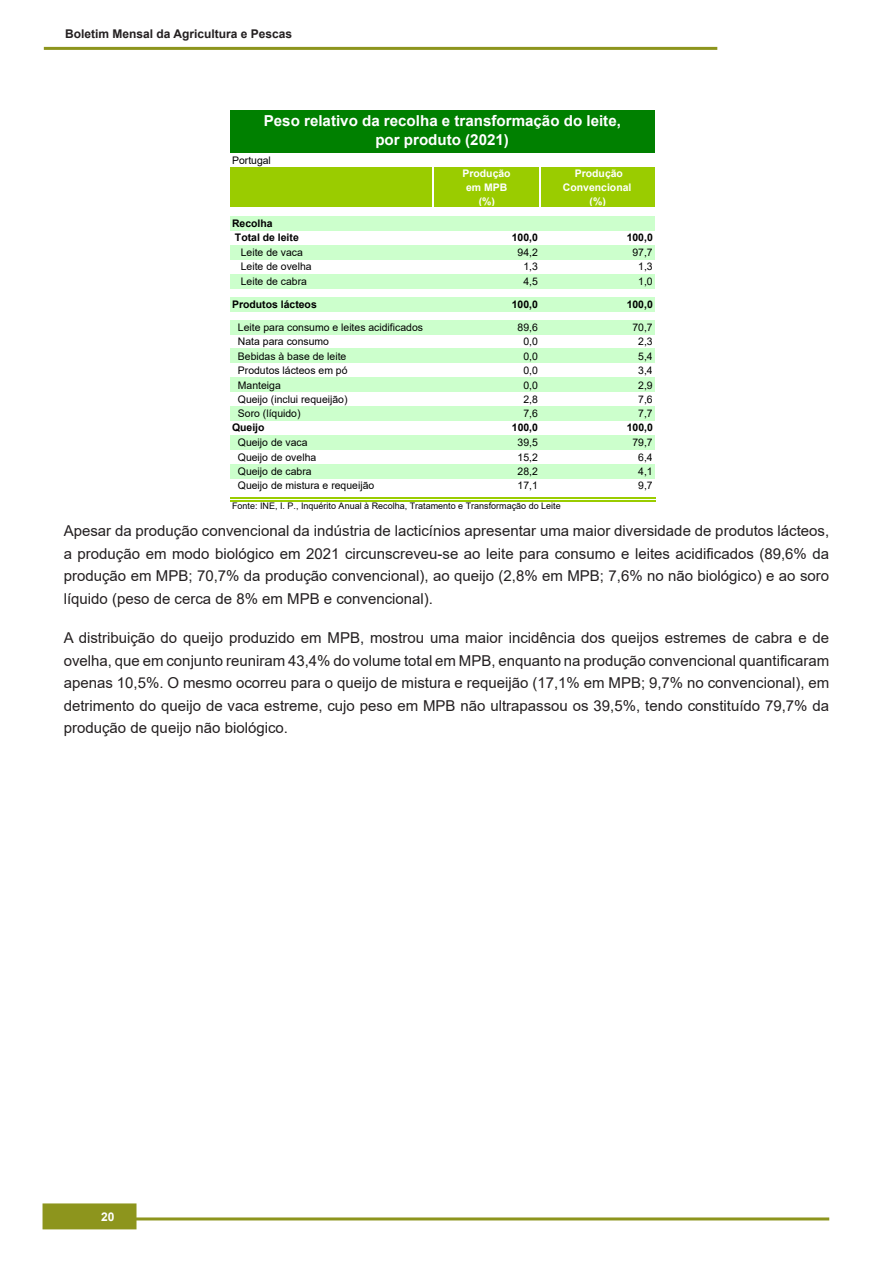
<style>
.page{position:relative;width:893px;height:1263px;background:#fff}
.page>*{position:absolute;margin:0;border:0;box-sizing:border-box;transform-origin:0 0}
.t1{font:700 15.15px/19.5px "Arial";color:#fff;text-align:center}
.t{font:15px/22.5px "Arial";color:#231f20;text-align:justify}
.t2{font:700 12px "Arial";color:#231f20}
.t3{font:700 12px "Arial";color:#fff}
.t4{font:10.5px "Arial";color:#000}
.t5{font:700 10.5px/14.4px "Arial";color:#000}
.t6{font:700 10.5px/14.1px "Arial";color:#fff;text-align:center}
.t7{font:9px "Arial";color:#000}
</style>
<div class="page">
<div style="left:43px;top:1203px;width:93px;height:26px;background:#8d951d;border:2px solid #8d951d"></div>
<hr style="left:64px;top:1217px;width:765px;height:3px;background:#8d951d">
<hr style="left:44px;top:47px;width:673px;height:3px;background:#8d951d">
<div style="left:231px;top:111px;width:424px;height:42px;background:#008000"></div>
<div style="left:231px;top:167px;width:424px;height:40px;background:#9acc00"></div>
<div style="left:231px;top:216px;width:424px;height:15px;background:#cfc"></div>
<div style="left:231px;top:245px;width:424px;height:15px;background:#cfc"></div>
<div style="left:231px;top:274px;width:424px;height:14px;background:#cfc"></div>
<div style="left:231px;top:297px;width:424px;height:15px;background:#cfc"></div>
<div style="left:231px;top:320px;width:424px;height:14px;background:#cfc"></div>
<div style="left:231px;top:349px;width:424px;height:14px;background:#cfc"></div>
<div style="left:231px;top:377px;width:424px;height:15px;background:#cfc"></div>
<div style="left:231px;top:406px;width:424px;height:15px;background:#cfc"></div>
<div style="left:231px;top:435px;width:424px;height:15px;background:#cfc"></div>
<div style="left:231px;top:464px;width:424px;height:14px;background:#cfc"></div>
<hr style="left:433px;top:167px;width:1px;height:40px;background:#fff">
<hr style="left:539px;top:167px;width:2px;height:40px;background:#fff">
<hr style="left:230px;top:497px;width:425px;height:1px;background:#9acc00">
<hr style="left:230px;top:500px;width:425px;height:1px;background:#9acc00">
<p class="t2" style="left:65px;top:26px;width:228px">Boletim Mensal da Agricultura e Pescas</p>
<p class="t1" style="left:264px;top:111px;width:359px">Peso relativo da recolha e transformação do leite, por produto (2021)</p>
<p class="t4" style="left:232px;top:153px;width:40px">Portugal</p>
<p class="t5" style="left:232px;top:216px;width:68px">Recolha<br>Total de leite</p>
<p class="t6" style="left:462px;top:166px;width:50px">Produção em MPB (%)</p>
<p class="t6" style="left:563px;top:166px;width:70px">Produção<br>Convencional (%)</p>
<p class="t5" style="left:512px;top:230px;width:28px">100,0</p>
<p class="t5" style="left:627px;top:230px;width:28px">100,0</p>
<p class="t4" style="left:241px;top:245px;width:64px">Leite de vaca</p>
<p class="t4" style="left:518px;top:245px;width:22px">94,2</p>
<p class="t4" style="left:632px;top:245px;width:22px">97,7</p>
<p class="t4" style="left:241px;top:259px;width:72px">Leite de ovelha</p>
<p class="t4" style="left:523px;top:259px;width:16px">1,3</p>
<p class="t4" style="left:638px;top:259px;width:16px">1,3</p>
<p class="t4" style="left:241px;top:274px;width:68px">Leite de cabra</p>
<p class="t4" style="left:523px;top:274px;width:16px">4,5</p>
<p class="t4" style="left:638px;top:274px;width:16px">1,0</p>
<p class="t5" style="left:232px;top:297px;width:86px">Produtos lácteos</p>
<p class="t5" style="left:512px;top:297px;width:28px">100,0</p>
<p class="t5" style="left:627px;top:297px;width:28px">100,0</p>
<p class="t4" style="left:238px;top:320px;width:187px">Leite para consumo e leites acidificados</p>
<p class="t4" style="left:518px;top:320px;width:22px">89,6</p>
<p class="t4" style="left:632px;top:320px;width:22px">70,7</p>
<p class="t4" style="left:238px;top:334px;width:93px">Nata para consumo</p>
<p class="t4" style="left:523px;top:334px;width:16px">0,0</p>
<p class="t4" style="left:638px;top:334px;width:16px">2,3</p>
<p class="t4" style="left:238px;top:349px;width:110px">Bebidas à base de leite</p>
<p class="t4" style="left:523px;top:349px;width:16px">0,0</p>
<p class="t4" style="left:638px;top:349px;width:16px">5,4</p>
<p class="t4" style="left:238px;top:363px;width:111px">Produtos lácteos em pó</p>
<p class="t4" style="left:523px;top:363px;width:16px">0,0</p>
<p class="t4" style="left:638px;top:363px;width:16px">3,4</p>
<p class="t4" style="left:238px;top:378px;width:44px">Manteiga</p>
<p class="t4" style="left:523px;top:378px;width:16px">0,0</p>
<p class="t4" style="left:638px;top:378px;width:16px">2,9</p>
<p class="t4" style="left:238px;top:392px;width:111px">Queijo (inclui requeijão)</p>
<p class="t4" style="left:523px;top:392px;width:16px">2,8</p>
<p class="t4" style="left:638px;top:392px;width:16px">7,6</p>
<p class="t4" style="left:238px;top:406px;width:64px">Soro (líquido)</p>
<p class="t4" style="left:523px;top:406px;width:16px">7,6</p>
<p class="t4" style="left:638px;top:406px;width:16px">7,7</p>
<p class="t5" style="left:232px;top:421px;width:34px">Queijo</p>
<p class="t5" style="left:512px;top:421px;width:28px">100,0</p>
<p class="t5" style="left:627px;top:421px;width:28px">100,0</p>
<p class="t4" style="left:238px;top:435px;width:71px">Queijo de vaca</p>
<p class="t4" style="left:518px;top:435px;width:22px">39,5</p>
<p class="t4" style="left:632px;top:435px;width:22px">79,7</p>
<p class="t4" style="left:238px;top:450px;width:80px">Queijo de ovelha</p>
<p class="t4" style="left:518px;top:450px;width:22px">15,2</p>
<p class="t4" style="left:638px;top:450px;width:16px">6,4</p>
<p class="t4" style="left:238px;top:464px;width:75px">Queijo de cabra</p>
<p class="t4" style="left:518px;top:464px;width:22px">28,2</p>
<p class="t4" style="left:638px;top:464px;width:16px">4,1</p>
<p class="t4" style="left:238px;top:478px;width:138px">Queijo de mistura e requeijão</p>
<p class="t4" style="left:518px;top:478px;width:22px">17,1</p>
<p class="t4" style="left:638px;top:478px;width:16px">9,7</p>
<p class="t7" style="left:232px;top:499px;width:330px">Fonte: INE, I. P., Inquérito Anual à Recolha, Tratamento e Transformação do Leite</p>
<p class="t" style="left:64px;top:519px;width:767px">Apesar da produção convencional da indústria de lacticínios apresentar uma maior diversidade de produtos lácteos, a produção em modo biológico em 2021 circunscreveu-se ao leite para consumo e leites acidificados (89,6% da produção em MPB; 70,7% da produção convencional), ao queijo (2,8% em MPB; 7,6% no não biológico) e ao soro líquido (peso de cerca de 8% em MPB e convencional).</p>
<p class="t" style="left:64px;top:626px;width:767px">A distribuição do queijo produzido em MPB, mostrou uma maior incidência dos queijos estremes de cabra e de ovelha, que em conjunto reuniram 43,4% do volume total em MPB, enquanto na produção convencional quantificaram apenas 10,5%. O mesmo ocorreu para o queijo de mistura e requeijão (17,1% em MPB; 9,7% no convencional), em detrimento do queijo de vaca estreme, cujo peso em MPB não ultrapassou os 39,5%, tendo constituído 79,7% da produção de queijo não biológico.</p>
<p class="t3" style="left:101px;top:1208px;width:15px">20</p>
</div>
